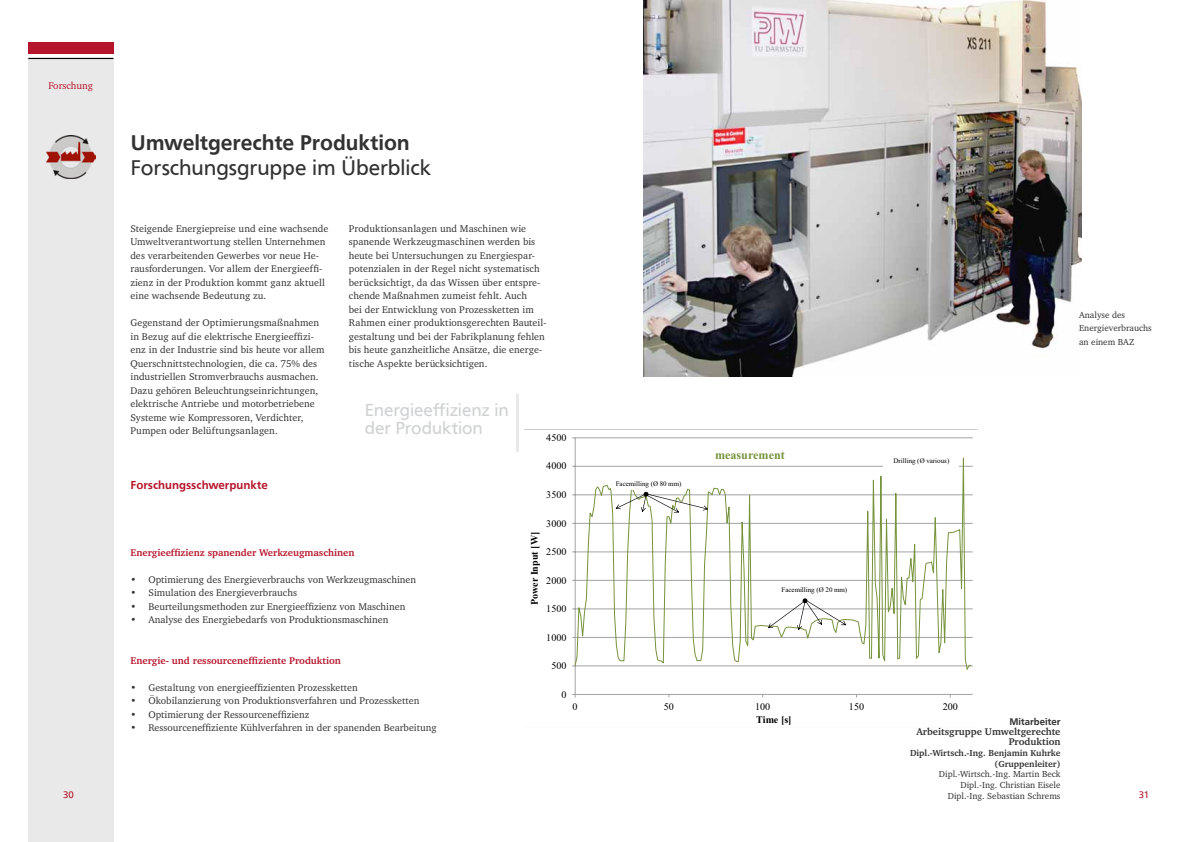
<style>
.page{position:relative;width:1191px;height:842px;background:#fff}
.page>*{position:absolute;margin:0;border:0;box-sizing:border-box;transform-origin:0 0}
.t1{font:22px "Front Page";letter-spacing:-.005em;color:#323232}
.t2{font:500 22px "Front Page";letter-spacing:-.005em;color:#323232}
.t3{font:18px/18px "Front Page";letter-spacing:-.005em;color:#d0d1d2}
.t4{font:700 12.1px "Times New Roman";color:#77933c}
.t5{font:500 12px "Front Page";color:#b5152b}
.t6{font:10.1px "Times New Roman";letter-spacing:.005em;color:#000}
.t7{font:700 10.1px "Times New Roman";color:#000}
.t8{font:10px/13.5px "Charter";color:#323232}
.t9{font:700 10px "Charter";color:#b5152b}
.t10{font:700 10px/10px "Charter";color:#323232;text-align:right}
.t11{font:500 10px "Front Page";color:#323232}
.t12{font:10px "Charter";color:#b5152b}
.t13{font:10px "Front Page";color:#b5152b}
.t14{font:9px/13.5px "Charter";color:#323232}
.t15{font:700 9px/10.8px "Charter";color:#323232;text-align:right}
.t16{font:7px "Times New Roman";color:#000}
</style>
<div class="page">
<div style="left:28px;top:59px;width:85px;height:783px;background:#eae9ea"></div>
<div style="left:28px;top:43px;width:85px;height:11px;background:#b5152b"></div>
<hr style="left:28px;top:58px;width:85px;height:1px;background:#000">
<svg style="left:524px;top:429px;width:453px;height:269px"></svg>
<div style="left:611px;top:477px;width:75px;height:13px;background:#fff"></div>
<svg style="left:615px;top:492px;width:93px;height:21px"></svg>
<svg style="left:768px;top:598px;width:78px;height:32px"></svg>
<div style="left:776px;top:583px;width:76px;height:13px;background:#fff"></div>
<div style="left:883px;top:454px;width:76px;height:13px;background:#fff"></div>
<img style="left:643px;top:0;width:438px;height:376px">
<hr style="left:516px;top:394px;width:3px;height:58px;background:#eae9ea">
<img style="left:46px;top:135px;width:50px;height:43px">
<p class="t12" style="left:49px;top:80px;width:46px">Forschung</p>
<h1 class="t2" style="left:130px;top:126px;width:281px">Umweltgerechte Produktion</h1>
<h1 class="t1" style="left:130px;top:151px;width:302px">Forschungsgruppe im Überblick</h1>
<p class="t8" style="left:130px;top:221px;width:199px">Steigende Energiepreise und eine wachsende Umweltverantwortung stellen Unternehmen des verarbeitenden Gewerbes vor neue He&shy;rausforderungen. Vor allem der Energieeffi&shy;zienz in der Produktion kommt ganz aktuell eine wachsende Bedeutung zu.</p>
<p class="t8" style="left:130px;top:316px;width:195px">Gegenstand der Optimierungsmaßnahmen in Bezug auf die elektrische Energieeffizi&shy;enz in der Industrie sind bis heute vor allem Querschnittstechnologien, die ca. 75% des industriellen Stromverbrauchs ausmachen.<br>Dazu gehören Beleuchtungseinrichtungen, elektrische Antriebe und motorbetriebene Systeme wie Kompressoren, Verdichter, Pumpen oder Belüftungsanlagen.</p>
<p class="t5" style="left:130px;top:476px;width:139px">Forschungsschwerpunkte</p>
<p class="t8" style="left:349px;top:221px;width:199px">Produktionsanlagen und Maschinen wie spanende Werkzeugmaschinen werden bis heute bei Untersuchungen zu Energiespar&shy;potenzialen in der Regel nicht systematisch berücksichtigt, da das Wissen über entspre&shy;chende Maßnahmen zumeist fehlt. Auch<br>bei der Entwicklung von Prozessketten im Rahmen einer produktionsgerechten Bauteil&shy;gestaltung und bei der Fabrikplanung fehlen bis heute ganzheitliche Ansätze, die energe&shy;tische Aspekte berücksichtigen.</p>
<h2 class="t3" style="left:365px;top:400px;width:145px">Energieeffizienz in der Produktion</h2>
<p class="t6" style="left:546px;top:431px;width:22px">4500</p>
<p class="t6" style="left:546px;top:459px;width:22px">4000</p>
<p class="t6" style="left:546px;top:488px;width:22px">3500</p>
<p class="t6" style="left:546px;top:516px;width:22px">3000</p>
<p class="t9" style="left:130px;top:546px;width:226px">Energieeffizienz spanender Werkzeugmaschinen</p>
<p class="t8" style="left:130px;top:572px;width:287px">• Optimierung des Energieverbrauchs von Werkzeugmaschinen</p>
<p class="t8" style="left:130px;top:586px;width:168px">• Simulation des Energieverbrauchs</p>
<p class="t8" style="left:130px;top:599px;width:276px">• Beurteilungsmethoden zur Energieeffizienz von Maschinen</p>
<p class="t8" style="left:130px;top:613px;width:259px">• Analyse des Energiebedarfs von Produktionsmaschinen</p>
<p class="t7" style="left:527px;top:605px;width:75px;rotate:-90deg">Power Input [W]</p>
<p class="t6" style="left:546px;top:545px;width:22px">2500</p>
<p class="t6" style="left:546px;top:573px;width:22px">2000</p>
<p class="t6" style="left:546px;top:602px;width:22px">1500</p>
<p class="t6" style="left:546px;top:630px;width:22px">1000</p>
<p class="t16" style="left:615px;top:479px;width:67px">Facemilling (Ø 80 mm)</p>
<p class="t4" style="left:715px;top:447px;width:71px">measurement</p>
<p class="t16" style="left:781px;top:585px;width:67px">Facemilling (Ø 20 mm)</p>
<p class="t16" style="left:893px;top:456px;width:57px">Drilling (Ø various)</p>
<p class="t14" style="left:1079px;top:308px;width:74px">Analyse des<br>Energieverbrauchs an einem BAZ</p>
<p class="t9" style="left:130px;top:654px;width:212px">Energie- und ressourceneffiziente Produktion</p>
<p class="t8" style="left:130px;top:680px;width:229px">• Gestaltung von energieeffizienten Prozessketten</p>
<p class="t8" style="left:130px;top:694px;width:290px">• Ökobilanzierung von Produktionsverfahren und Prozessketten</p>
<p class="t8" style="left:130px;top:707px;width:181px">• Optimierung der Ressourceneffizienz</p>
<p class="t8" style="left:130px;top:721px;width:308px">• Ressourceneffiziente Kühlverfahren in der spanenden Bearbeitung</p>
<p class="t6" style="left:551px;top:659px;width:17px">500</p>
<p class="t6" style="left:561px;top:687px;width:7px">0</p>
<p class="t6" style="left:572px;top:699px;width:7px">0</p>
<p class="t6" style="left:664px;top:699px;width:12px">50</p>
<p class="t6" style="left:755px;top:699px;width:17px">100</p>
<p class="t6" style="left:849px;top:699px;width:17px">150</p>
<p class="t6" style="left:942px;top:699px;width:17px">200</p>
<p class="t7" style="left:756px;top:713px;width:37px">Time [s]</p>
<p class="t11" style="left:1009px;top:714px;width:53px">Mitarbeiter</p>
<p class="t10" style="left:916px;top:726px;width:146px">Arbeitsgruppe Umweltgerechte<br>Produktion</p>
<p class="t15" style="left:910px;top:747px;width:152px">Dipl.-Wirtsch.-Ing. Benjamin Kuhrke (Gruppenleiter)</p>
<p class="t14" style="left:939px;top:769px;width:123px;line-height:10.8px;text-align:right">Dipl.-Wirtsch.-Ing. Martin Beck<br>Dipl.-Ing. Christian Eisele<br>Dipl.-Ing. Sebastian Schrems</p>
<p class="t13" style="left:63px;top:787px;width:12px">30</p>
<p class="t13" style="left:1139px;top:787px;width:12px">31</p>
</div>
